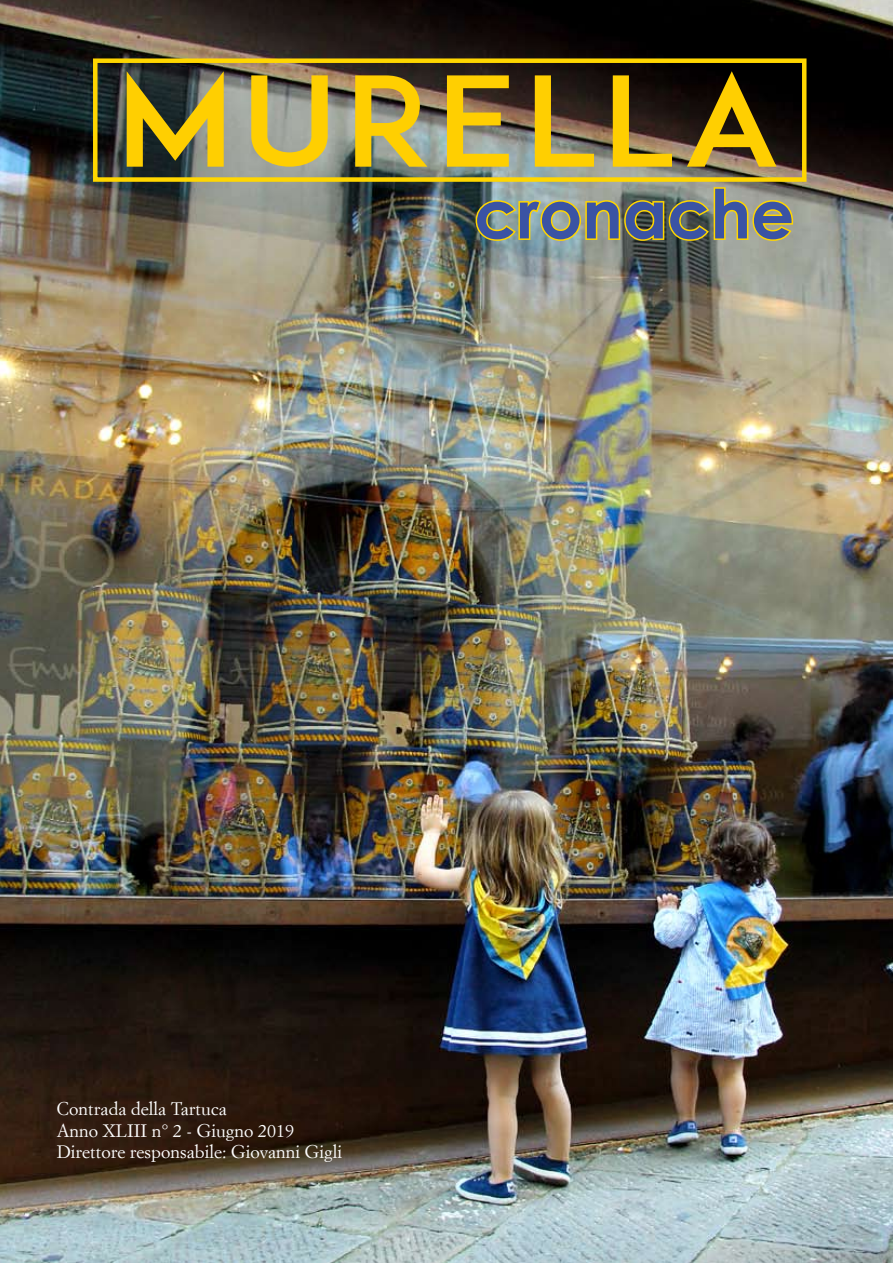
<style>
.page{position:relative;width:893px;height:1263px;background:#fff}
.page>*{position:absolute;margin:0;border:0;box-sizing:border-box;transform-origin:0 0}
.t1{font:123px "ADAM.CGPRO";letter-spacing:.05em;color:#ffcf01;scale:1.13 1}
.t2{font:700 67.5px "Century Gothic";color:#3a53a4}
.t3{font:18px/21.6px "Simoncini Garamond";color:#fff}
</style>
<div class="page">
<img style="left:0;top:0;width:893px;height:1263px">
<img style="left:474px;top:186px;width:321px;height:56px">
<div style="left:93px;top:58px;width:713px;height:124px;border:4px solid #ffd600"></div>
<h1 class="t1" style="left:116px;top:47px;width:589px">MURELLA</h1>
<h2 class="t2" style="left:474px;top:171px;width:321px">cronache</h2>
<p class="t3" style="left:57px;top:1098px;width:287px">Contrada della Tartuca<br>Anno XLIII n° 2 - Giugno 2019<br>Direttore responsabile: Giovanni Gigli</p>
</div>
